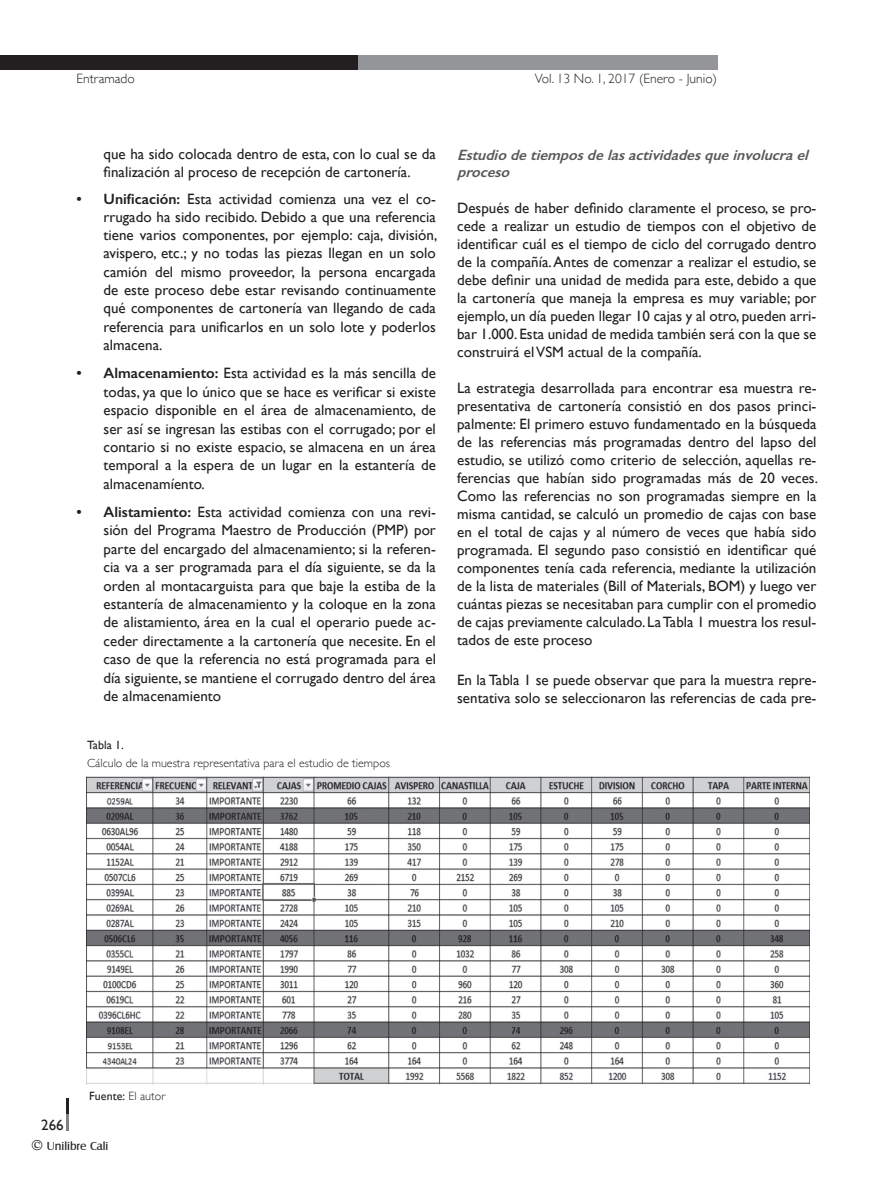
<style>
.page{position:relative;width:893px;height:1188px;background:#fff}
.page>*{position:absolute;margin:0;border:0;box-sizing:border-box;transform-origin:0 0}
.t1{font:15px/18px "Gill Sans";color:#231f20;text-align:justify}
.t2{font:italic 600 15px/17.2px "Gill Sans";color:#57585a}
.t3{font:300 13.5px "Gill Sans";color:#231f20}
.t4{font:300 12px "Gill Sans";color:#231f20}
.t5{font:12px "Gill Sans";color:#231f20}
.t6{font:12px "Castle T";color:#231f20}
.s1{font-weight:600}
.s2{font-weight:300}
.s3{font-family:"Goudy Old Style T";font-weight:700;font-size:15px}
</style>
<div class="page">
<div style="left:358px;top:55px;width:360px;height:15px;background:#939598"></div>
<div style="left:0;top:55px;width:358px;height:15px;background:#231f20"></div>
<svg style="left:66px;top:1099px;width:2px;height:31px"></svg>
<img style="left:87px;top:777px;width:722px;height:308px">
<p class="t3" style="left:77px;top:68px;width:60px">Entramado</p>
<p class="t3" style="left:535px;top:68px;width:184px">Vol. 13 No. 1, 2017 (Enero - Junio)</p>
<p class="t1" style="left:104px;top:145px;width:334px">que ha sido colocada dentro de esta, con lo cual se da finalización al proceso de recepción de cartonería.</p>
<p class="t1" style="left:104px;top:189px;width:335px;text-indent:-27px"><span class="s1">• Unificación:</span> Esta actividad comienza una vez el co&shy;rrugado ha sido recibido. Debido a que una referencia tiene varios componentes, por ejemplo: caja, división, avispero, etc.; y no todas las piezas llegan en un solo camión del mismo proveedor, la persona encargada de este proceso debe estar revisando continuamente qué componentes de cartonería van llegando de cada referencia para unificarlos en un solo lote y poderlos almacena.</p>
<p class="t1" style="left:104px;top:364px;width:334px;line-height:18.5px;text-indent:-27px"><span class="s1">• Almacenamiento:</span> Esta actividad es la más sencilla de todas, ya que lo único que se hace es verificar si existe espacio disponible en el área de almacenamiento, de ser así se ingresan las estibas con el corrugado; por el contario si no existe espacio, se almacena en un área temporal a la espera de un lugar en la estantería de almacenamíento.</p>
<p class="t1" style="left:104px;top:502px;width:334px;line-height:18.5px;text-indent:-27px"><span class="s1">• Alistamiento:</span> Esta actividad comienza con una revi&shy;sión del Programa Maestro de Producción (PMP) por parte del encargado del almacenamiento; si la referen&shy;cia va a ser programada para el día siguiente, se da la orden al montacarguista para que baje la estiba de la estantería de almacenamiento y la coloque en la zona de alistamiento, área en la cual el operario puede ac&shy;ceder directamente a la cartonería que necesite. En el caso de que la referencia no está programada para el día siguiente, se mantiene el corrugado dentro del área de almacenamiento</p>
<p class="t5" style="left:87px;top:738px;width:38px">Tabla 1.</p>
<p class="t4" style="left:87px;top:754px;width:304px">Cálculo de la muestra representativa para el estudio de tiempos</p>
<p class="t2" style="left:457px;top:146px;width:357px">Estudiodetiemposdelasactividadesqueinvolucrael proceso</p>
<p class="t1" style="left:457px;top:199px;width:361px">Después de haber definido claramente el proceso, se pro&shy;cede a realizar un estudio de tiempos con el objetivo de identificar cuál es el tiempo de ciclo del corrugado dentro de la compañía. Antes de comenzar a realizar el estudio, se debe definir una unidad de medida para este, debido a que la cartonería que maneja la empresa es muy variable; por ejemplo, un día pueden llegar 10 cajas y al otro, pueden arri&shy;bar 1.000. Esta unidad de medida también será con la que se construirá el VSM actual de la compañía.</p>
<p class="t1" style="left:457px;top:379px;width:362px">La estrategia desarrollada para encontrar esa muestra re&shy;presentativa de cartonería consistió en dos pasos princi&shy;palmente: El primero estuvo fundamentado en la búsqueda de las referencias más programadas dentro del lapso del estudio, se utilizó como criterio de selección, aquellas re&shy;ferencias que habían sido programadas más de 20 veces.<br>Como las referencias no son programadas siempre en la misma cantidad, se calculó un promedio de cajas con base en el total de cajas y al número de veces que había sido programada. El segundo paso consistió en identificar qué componentes tenía cada referencia, mediante la utilización de la lista de materiales (Bill of Materials, BOM) y luego ver cuántas piezas se necesitaban para cumplir con el promedio de cajas previamente calculado. La Tabla 1 muestra los resul&shy;tados de este proceso</p>
<p class="t1" style="left:457px;top:670px;width:361px">En la Tabla 1 se puede observar que para la muestra repre&shy;sentativa solo se seleccionaron las referencias de cada pre-</p>
<p class="t1" style="left:41px;top:1116px;width:24px">266</p>
<p class="t5" style="left:89px;top:1089px;width:78px">Fuente: <span class="s2">El autor</span></p>
<p class="t6" style="left:32px;top:1139px;width:78px"><span class="s3">©</span> Unilibre Cali</p>
</div>
